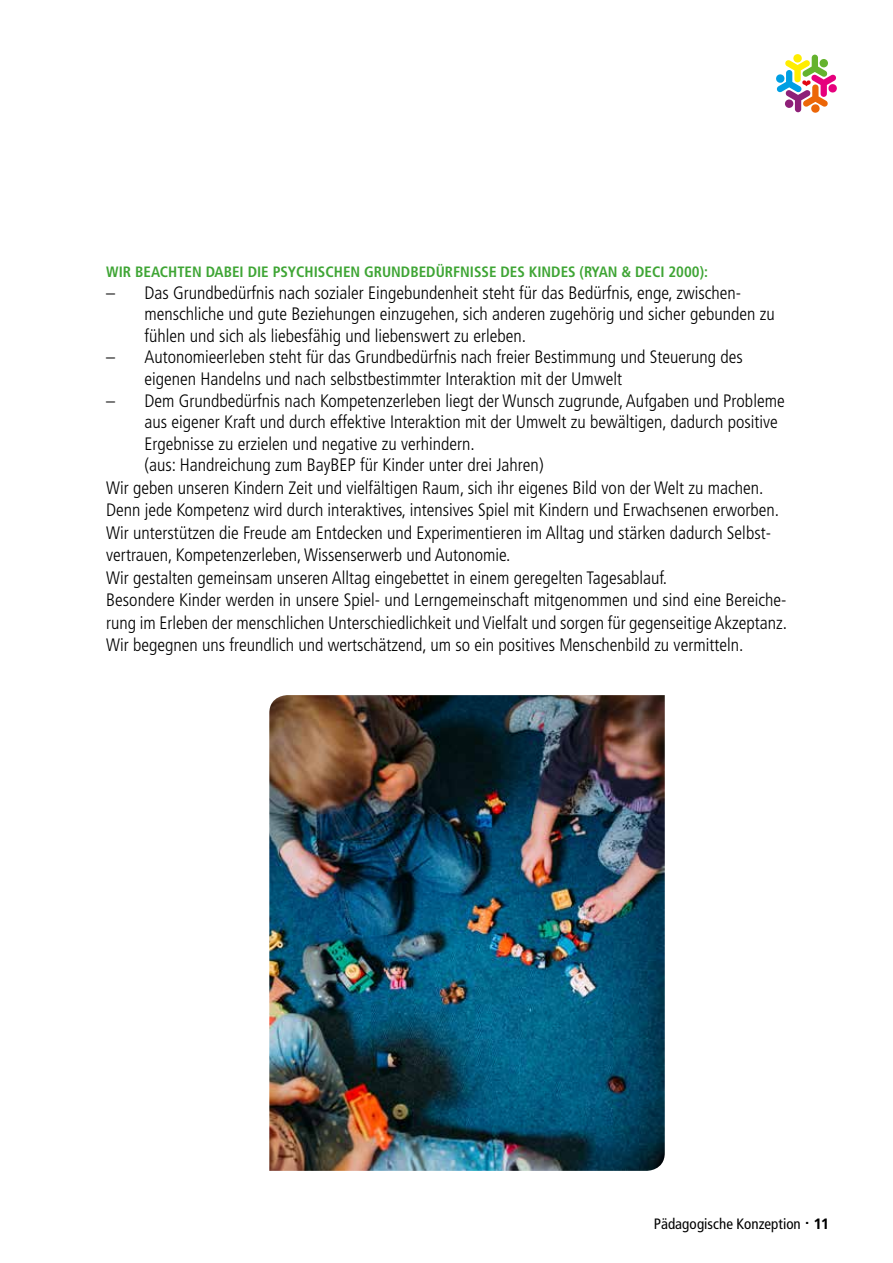
<style>
.page{position:relative;width:893px;height:1263px;background:#fff}
.page>*{position:absolute;margin:0;border:0;box-sizing:border-box;transform-origin:0 0}
.t1{font:300 condensed 18px/21.6px "Frutiger";color:#000}
.t2{font:700 condensed 15px "Frutiger";color:#3fa535}
.t3{font:condensed 15px "Frutiger";letter-spacing:.005em;color:#000}
.s1{font-weight:700;font-stretch:normal}
</style>
<div class="page">
<img style="left:269px;top:695px;width:396px;height:476px">
<svg style="left:776px;top:54px;width:61px;height:59px"></svg>
<p class="t2" style="left:106px;top:263px;width:603px">WIR BEACHTEN DABEI DIE PSYCHISCHEN GRUNDBEDÜRFNISSE DES KINDES (RYAN &amp; DECI 2000):</p>
<p class="t1" style="left:145px;top:282px;width:632px;text-indent:-38px">– Das Grundbedürfnis nach sozialer Eingebundenheit steht für das Bedürfnis, enge, zwischen&shy;menschliche und gute Beziehungen einzugehen, sich anderen zugehörig und sicher gebunden zu fühlen und sich als liebesfähig und liebenswert zu erleben.</p>
<p class="t1" style="left:145px;top:347px;width:600px;text-indent:-38px">– Autonomieerleben steht für das Grundbedürfnis nach freier Bestimmung und Steuerung des eigenen Handelns und nach selbstbestimmter Interaktion mit der Umwelt</p>
<p class="t1" style="left:106px;top:390px;width:680px">– Dem Grundbedürfnis nach Kompetenzerleben liegt der Wunsch zugrunde, Aufgaben und Probleme</p>
<p class="t1" style="left:145px;top:411px;width:635px">aus eigener Kraft und durch effektive Interaktion mit der Umwelt zu bewältigen, dadurch positive</p>
<p class="t1" style="left:145px;top:433px;width:332px">Ergebnisse zu erzielen und negative zu verhindern.</p>
<p class="t1" style="left:145px;top:455px;width:401px">(aus: Handreichung zum BayBEP für Kinder unter drei Jahren)</p>
<p class="t1" style="left:106px;top:477px;width:658px">Wir geben unseren Kindern Zeit und vielfältigen Raum, sich ihr eigenes Bild von der Welt zu machen.</p>
<p class="t1" style="left:106px;top:500px;width:674px">Denn jede Kompetenz wird durch interaktives, intensives Spiel mit Kindern und Erwachsenen erworben.</p>
<p class="t1" style="left:106px;top:522px;width:666px">Wir unterstützen die Freude am Entdecken und Experimentieren im Alltag und stärken dadurch Selbst-</p>
<p class="t1" style="left:106px;top:545px;width:406px">vertrauen, Kompetenzerleben, Wissenserwerb und Autonomie.</p>
<p class="t1" style="left:106px;top:567px;width:562px">Wir gestalten gemeinsam unseren Alltag eingebettet in einem geregelten Tagesablauf.</p>
<p class="t1" style="left:106px;top:590px;width:682px">Besondere Kinder werden in unsere Spiel- und Lerngemeinschaft mitgenommen und sind eine Bereiche-</p>
<p class="t1" style="left:106px;top:612px;width:682px">rung im Erleben der menschlichen Unterschiedlichkeit und Vielfalt und sorgen für gegenseitige Akzeptanz.</p>
<p class="t1" style="left:106px;top:635px;width:639px">Wir begegnen uns freundlich und wertschätzend, um so ein positives Menschenbild zu vermitteln.</p>
<p class="t3" style="left:654px;top:1215px;width:177px">Pädagogische Konzeption <sup>.</sup> <span class="s1">11</span></p>
</div>
